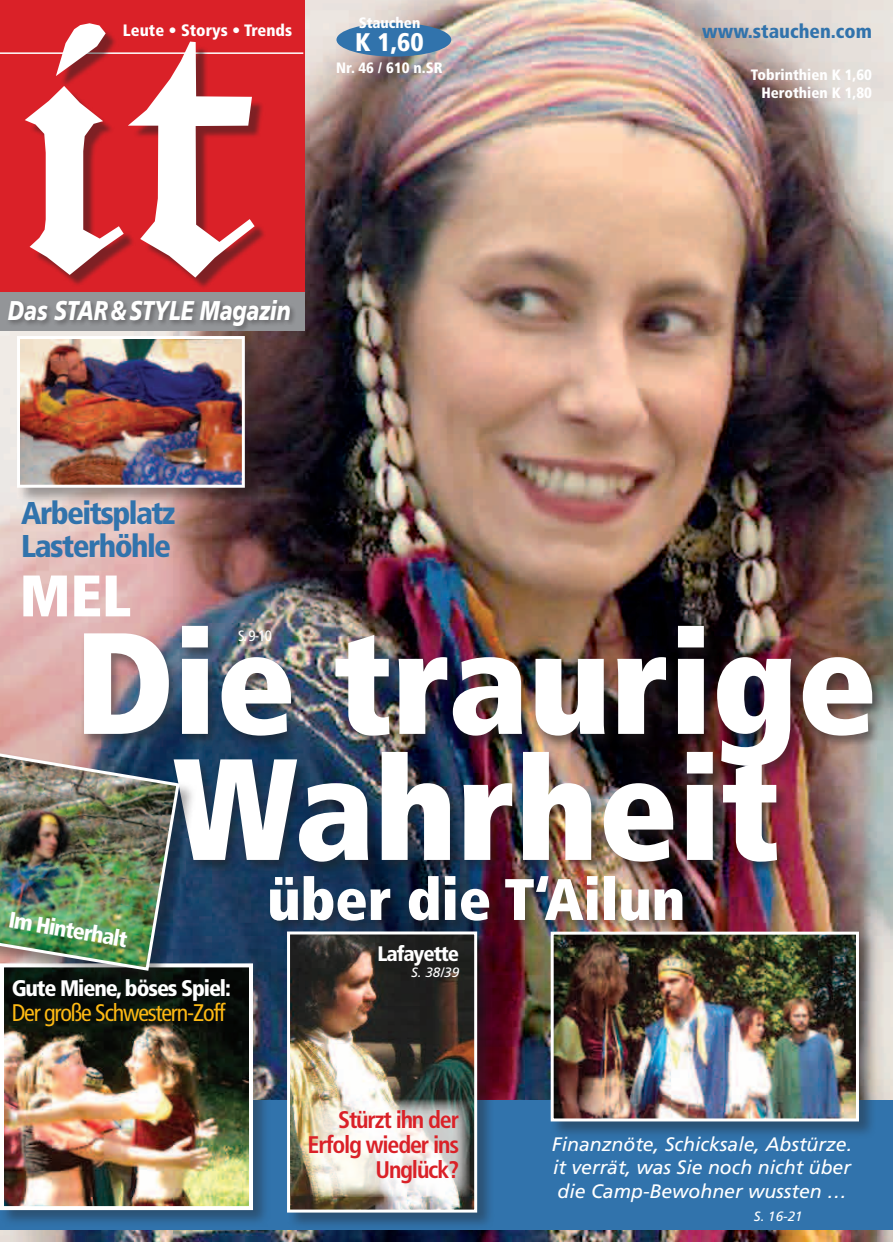
<style>
.page{position:relative;width:893px;height:1242px;background:#fff}
.page>*{position:absolute;margin:0;border:0;box-sizing:border-box;transform-origin:0 0}
.t1{font:375px "Alte Schwabacher BQ";color:#fff}
.t2{font:900 condensed 144px/126px "Frutiger";color:#fff;text-align:center}
.t3{font:900 condensed 58.5px "Frutiger";color:#fff}
.t4{font:900 condensed 31.5px/33px "Frutiger";letter-spacing:-.05em;color:#3173ac}
.t5{font:italic 900 27.15px "Frutiger";color:#fff;scale:.78 1}
.t6{font:900 condensed 25.5px "Frutiger";color:#fff}
.t7{font:700 condensed 24px/25.2px "Frutiger";letter-spacing:-.05em;color:#da2128;text-align:right}
.t8{font:condensed 24px "Frutiger";letter-spacing:-.05em;color:#fcb814}
.t9{font:900 condensed 22.5px "Frutiger";letter-spacing:-.05em;color:#fff}
.t10{font:900 condensed 21px "Frutiger";letter-spacing:-.05em;color:#fff}
.t11{font:italic 19.5px/23.4px "Frutiger";color:#fff;text-align:justify}
.t12{font:900 condensed 19.5px "Frutiger";color:#3173ac}
.t13{font:900 condensed 16.5px "Frutiger";color:#fff}
.t14{font:900 condensed 15px/18px "Frutiger";color:#fff;text-align:right}
.t15{font:condensed 15px "Frutiger";color:#fff}
.t16{font:italic 13.5px "Frutiger";color:#fff}
</style>
<div class="page">
<img style="left:0;top:0;width:893px;height:1242px">
<div style="left:0;top:1100px;width:893px;height:129px;background:#3173ac"></div>
<div style="left:0;top:0;width:305px;height:292px;background:#da2128"></div>
<hr style="left:0;top:52px;width:303px;height:2px;background:#fff">
<div style="left:0;top:292px;width:305px;height:39px;background:#939598"></div>
<div style="left:6px;top:298px;width:290px;height:35px;background:#231f20;opacity:.4"></div>
<div style="left:336px;top:23px;width:115px;height:34px;background:#3173ac;border-radius:50%"></div>
<div style="left:17px;top:335px;width:245px;height:170px;background:#231f20;opacity:.4"></div>
<img style="left:21px;top:340px;width:220px;height:144px">
<div style="left:17px;top:336px;width:228px;height:152px;border:3px solid #fff"></div>
<div style="left:29px;top:28px;width:238px;height:262px;background:#231f20;opacity:.5"></div>
<div style="left:550px;top:931px;width:326px;height:208px;background:#231f20;opacity:.4"></div>
<img style="left:555px;top:935px;width:300px;height:182px">
<div style="left:551px;top:931px;width:308px;height:190px;border:3px solid #fff"></div>
<div style="left:0;top:963px;width:271px;height:264px;background:#231f20;opacity:.4"></div>
<img style="left:5px;top:968px;width:243px;height:237px">
<div style="left:0;top:963px;width:253px;height:247px;border:4px solid #fff"></div>
<div style="left:80px;top:624px;width:805px;height:311px;background:#231f20;opacity:.5"></div>
<div style="left:287px;top:931px;width:208px;height:299px;background:#231f20;opacity:.4"></div>
<img style="left:291px;top:935px;width:182px;height:273px">
<div style="left:287px;top:931px;width:190px;height:281px;border:3px solid #fff"></div>
<img style="left:310px;top:1099px;width:160px;height:98px">
<div style="left:0;top:749px;width:196px;height:239px;background:#231f20;opacity:.4"></div>
<img style="left:0;top:748px;width:181px;height:224px">
<h1 class="t1" style="left:19px;top:-71px;width:235px">it</h1>
<p class="t13" style="left:123px;top:21px;width:171px">Leute • Storys • Trends</p>
<h3 class="t5" style="left:8px;top:295px;width:364px">Das STAR&amp;STYLE Magazin</h3>
<p class="t14" style="left:359px;top:14px;width:63px">Stauchen</p>
<h3 class="t6" style="left:355px;top:26px;width:70px">K 1,60</h3>
<p class="t14" style="left:336px;top:59px;width:108px">Nr. 46 / 610 n.SR</p>
<h3 class="t4" style="left:21px;top:496px;width:156px">Arbeitsplatz<br>Lasterhöhle</h3>
<h3 class="t3" style="left:20px;top:560px;width:113px">MEL</h3>
<p class="t12" style="left:702px;top:20px;width:171px">www.stauchen.com</p>
<p class="t14" style="left:751px;top:65px;width:123px">Tobrinthien K 1,60<br>Herothien K 1,80</p>
<h2 class="t2" style="left:75px;top:620px;width:804px">Die traurige<br>Wahrheit</h2>
<h3 class="t3" style="left:267px;top:864px;width:420px">über die T‘Ailun</h3>
<p class="t15" style="left:238px;top:627px;width:36px">S. 9-10</p>
<p class="t9" style="left:11px;top:907px;width:121px;rotate:9deg">Im Hinterhalt</p>
<p class="t10" style="left:377px;top:941px;width:83px">Lafayette</p>
<p class="t16" style="left:411px;top:964px;width:50px">S. 38/39</p>
<p class="t9" style="left:12px;top:975px;width:221px">Gute Miene, böses Spiel:</p>
<p class="t8" style="left:12px;top:999px;width:215px">Der große Schwestern-Zoff</p>
<p class="t7" style="left:308px;top:1107px;width:153px">Stürzt ihn der<br>Erfolg wieder ins<br>Unglück?</p>
<p class="t11" style="left:552px;top:1132px;width:302px">Finanznöte, Schicksale, Abstürze. it verrät, was Sie noch nicht über die Camp-Bewohner wussten …</p>
<p class="t16" style="left:754px;top:1208px;width:50px">S. 16-21</p>
</div>
